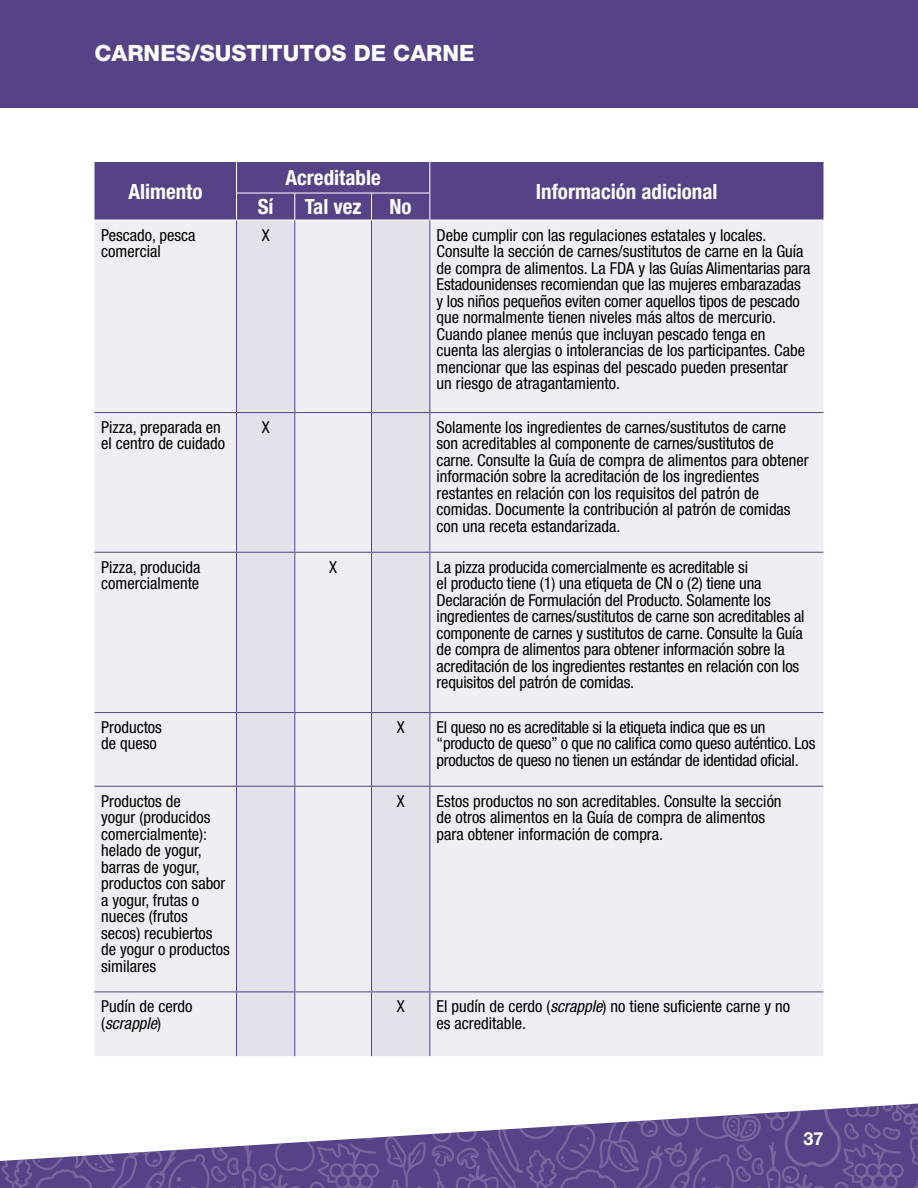
<style>
.page{position:relative;width:918px;height:1188px;background:#fff}
.page>*{position:absolute;margin:0;border:0;box-sizing:border-box;transform-origin:0 0}
.t1{font:800 22.5px "Helvetica Neue LT Pro";color:#fff}
.t2{font:700 condensed 21px "Helvetica Neue LT Pro";color:#fff}
.t3{font:700 18px "Helvetica Neue LT Pro";color:#fff}
.t4{font:condensed 16.5px/16.5px "Helvetica Neue LT Pro";color:#000}
.t5{font:condensed 16.5px/16.5px "Helvetica Neue LT Pro";letter-spacing:-.02em;color:#000}
.s1{font-style:italic}
</style>
<div class="page">
<div style="left:0;top:0;width:918px;height:108px;background:#564286"></div>
<div style="left:94px;top:221px;width:730px;height:835px;background:#f0eef4"></div>
<svg style="left:237px;top:221px;width:192px;height:835px;background:#e8e5ee"></svg>
<div style="left:94px;top:162px;width:730px;height:58px;background:#564286"></div>
<hr style="left:94px;top:712px;width:143px;height:1px;background:#564286">
<hr style="left:237px;top:712px;width:58px;height:1px;background:#564286">
<hr style="left:295px;top:712px;width:77px;height:1px;background:#564286">
<hr style="left:372px;top:712px;width:58px;height:1px;background:#564286">
<hr style="left:430px;top:712px;width:394px;height:1px;background:#564286">
<hr style="left:236px;top:713px;width:1px;height:73px;background:#564286">
<hr style="left:294px;top:713px;width:1px;height:73px;background:#564286">
<hr style="left:371px;top:713px;width:1px;height:73px;background:#564286">
<hr style="left:429px;top:713px;width:1px;height:73px;background:#564286">
<hr style="left:236px;top:220px;width:1px;height:192px;background:#564286">
<hr style="left:294px;top:220px;width:1px;height:192px;background:#564286">
<hr style="left:371px;top:220px;width:1px;height:192px;background:#564286">
<hr style="left:429px;top:220px;width:1px;height:192px;background:#564286">
<hr style="left:236px;top:413px;width:1px;height:139px;background:#564286">
<hr style="left:294px;top:413px;width:1px;height:139px;background:#564286">
<hr style="left:371px;top:413px;width:1px;height:139px;background:#564286">
<hr style="left:429px;top:413px;width:1px;height:139px;background:#564286">
<hr style="left:236px;top:553px;width:1px;height:159px;background:#564286">
<hr style="left:294px;top:553px;width:1px;height:159px;background:#564286">
<hr style="left:371px;top:553px;width:1px;height:159px;background:#564286">
<hr style="left:429px;top:553px;width:1px;height:159px;background:#564286">
<hr style="left:236px;top:992px;width:1px;height:64px;background:#564286">
<hr style="left:294px;top:992px;width:1px;height:64px;background:#564286">
<hr style="left:371px;top:992px;width:1px;height:64px;background:#564286">
<hr style="left:429px;top:992px;width:1px;height:64px;background:#564286">
<hr style="left:236px;top:787px;width:1px;height:205px;background:#564286">
<hr style="left:294px;top:787px;width:1px;height:205px;background:#564286">
<hr style="left:371px;top:787px;width:1px;height:205px;background:#564286">
<hr style="left:429px;top:787px;width:1px;height:205px;background:#564286">
<hr style="left:94px;top:412px;width:143px;height:1px;background:#564286">
<hr style="left:237px;top:412px;width:58px;height:1px;background:#564286">
<hr style="left:295px;top:412px;width:77px;height:1px;background:#564286">
<hr style="left:372px;top:412px;width:58px;height:1px;background:#564286">
<hr style="left:430px;top:412px;width:394px;height:1px;background:#564286">
<hr style="left:94px;top:552px;width:143px;height:1px;background:#564286">
<hr style="left:237px;top:552px;width:58px;height:1px;background:#564286">
<hr style="left:295px;top:552px;width:77px;height:1px;background:#564286">
<hr style="left:372px;top:552px;width:58px;height:1px;background:#564286">
<hr style="left:430px;top:552px;width:394px;height:1px;background:#564286">
<hr style="left:94px;top:992px;width:143px;height:1px;background:#564286">
<hr style="left:237px;top:992px;width:58px;height:1px;background:#564286">
<hr style="left:295px;top:992px;width:77px;height:1px;background:#564286">
<hr style="left:372px;top:992px;width:58px;height:1px;background:#564286">
<hr style="left:430px;top:992px;width:394px;height:1px;background:#564286">
<hr style="left:94px;top:786px;width:143px;height:1px;background:#564286">
<hr style="left:237px;top:786px;width:58px;height:1px;background:#564286">
<hr style="left:295px;top:786px;width:77px;height:1px;background:#564286">
<hr style="left:372px;top:786px;width:58px;height:1px;background:#564286">
<hr style="left:430px;top:786px;width:394px;height:1px;background:#564286">
<svg style="left:0;top:1103px;width:918px;height:85px"></svg>
<h1 class="t1" style="left:94px;top:40px;width:382px">CARNES/SUSTITUTOS DE CARNE</h1>
<p class="t2" style="left:128px;top:178px;width:76px">Alimento</p>
<p class="t2" style="left:286px;top:165px;width:97px">Acreditable</p>
<p class="t2" style="left:258px;top:194px;width:17px">Sí</p>
<p class="t2" style="left:305px;top:194px;width:58px">Tal vez</p>
<p class="t2" style="left:390px;top:194px;width:24px">No</p>
<p class="t2" style="left:536px;top:178px;width:183px">Información adicional</p>
<p class="t4" style="left:101px;top:227px;width:96px">Pescado, pesca comercial</p>
<p class="t4" style="left:262px;top:227px;width:9px">X</p>
<p class="t4" style="left:437px;top:227px;width:375px">Debe cumplir con las regulaciones estatales y locales.<br>Consulte la sección de carnes/sustitutos de carne en la Guía de compra de alimentos. La FDA y las Guías Alimentarias para Estadounidenses recomiendan que las mujeres embarazadas y los niños pequeños eviten comer aquellos tipos de pescado que normalmente tienen niveles más altos de mercurio.<br>Cuando planee menús que incluyan pescado tenga en cuenta las alergias o intolerancias de los participantes. Cabe mencionar que las espinas del pescado pueden presentar<br>un riesgo de atragantamiento.</p>
<p class="t4" style="left:101px;top:419px;width:125px">Pizza, preparada en el centro de cuidado</p>
<p class="t4" style="left:262px;top:419px;width:9px">X</p>
<p class="t4" style="left:437px;top:419px;width:373px">Solamente los ingredientes de carnes/sustitutos de carne son acreditables al componente de carnes/sustitutos de carne. Consulte la Guía de compra de alimentos para obtener información sobre la acreditación de los ingredientes restantes en relación con los requisitos del patrón de comidas. Documente la contribución al patrón de comidas con una receta estandarizada.</p>
<p class="t4" style="left:101px;top:558px;width:101px">Pizza, producida comercialmente</p>
<p class="t4" style="left:329px;top:558px;width:9px">X</p>
<p class="t4" style="left:437px;top:558px;width:326px">La pizza producida comercialmente es acreditable si el producto tiene (1) una etiqueta de CN o (2) tiene una</p>
<p class="t4" style="left:437px;top:591px;width:336px">Declaración de Formulación del Producto. Solamente los</p>
<p class="t4" style="left:437px;top:608px;width:369px">ingredientes de carnes/sustitutos de carne son acreditables al componente de carnes y sustitutos de carne. Consulte la Guía de compra de alimentos para obtener información sobre la acreditación de los ingredientes restantes en relación con los requisitos del patrón de comidas.</p>
<p class="t4" style="left:101px;top:719px;width:62px">Productos de queso</p>
<p class="t4" style="left:397px;top:719px;width:9px">X</p>
<p class="t5" style="left:437px;top:719px;width:380px">El queso no es acreditable si la etiqueta indica que es un “producto de queso” o que no califica como queso auténtico. Los productos de queso no tienen un estándar de identidad oficial.</p>
<p class="t4" style="left:101px;top:792px;width:130px">Productos de<br>yogur (producidos comercialmente): helado de yogur, barras de yogur, productos con sabor a yogur, frutas o nueces (frutos secos) recubiertos de yogur o productos similares</p>
<p class="t4" style="left:397px;top:792px;width:9px">X</p>
<p class="t4" style="left:437px;top:792px;width:347px">Estos productos no son acreditables. Consulte la sección de otros alimentos en la Guía de compra de alimentos para obtener información de compra.</p>
<p class="t4" style="left:101px;top:998px;width:93px">Pudín de cerdo (<span class="s1">scrapple</span>)</p>
<p class="t4" style="left:397px;top:998px;width:9px">X</p>
<p class="t4" style="left:437px;top:998px;width:355px">El pudín de cerdo (<span class="s1">scrapple</span>) no tiene suficiente carne y no es acreditable.</p>
<p class="t3" style="left:803px;top:1127px;width:22px">37</p>
</div>
